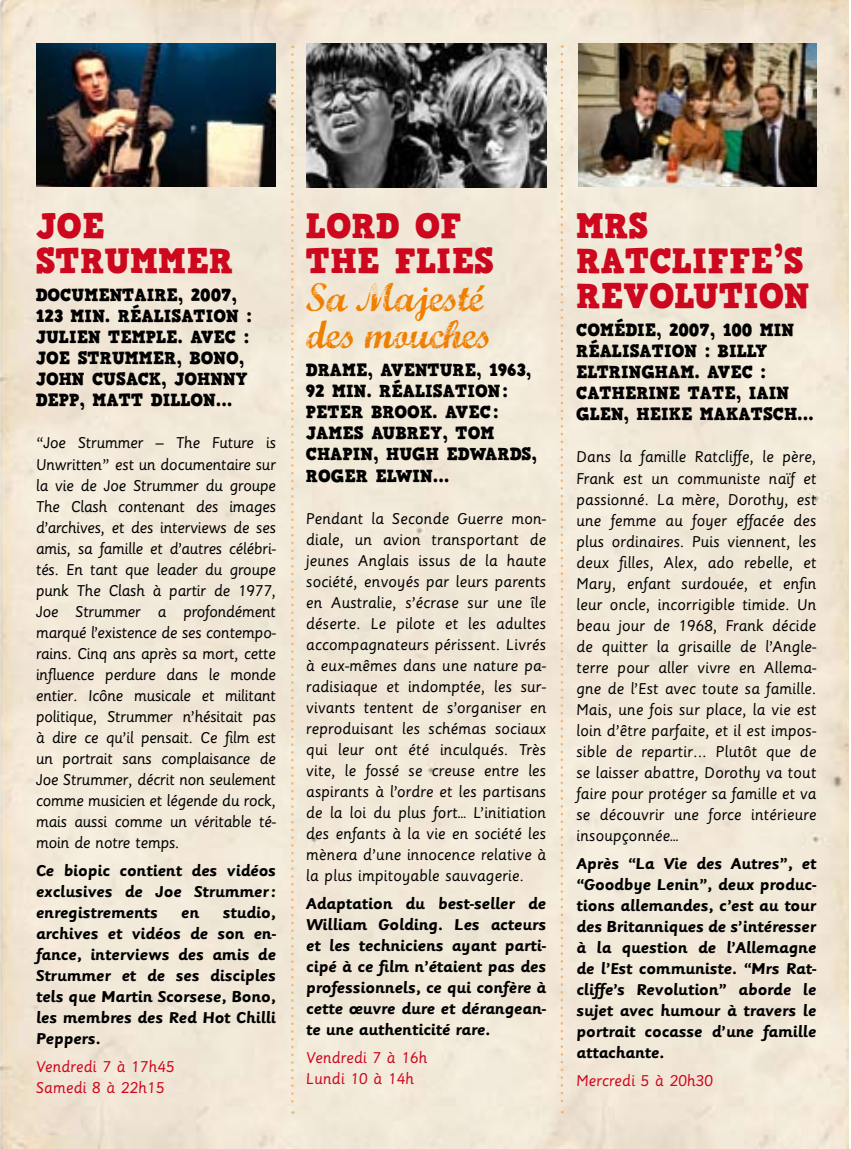
<style>
.page{position:relative;width:851px;height:1149px;background:#fff}
.page>*{position:absolute;margin:0;border:0;box-sizing:border-box;transform-origin:0 0}
.t1{font:40px/37.5px "Marcelle Script";letter-spacing:-.02em;color:#ee7f00}
.t2{font:700 35px/35px "HVD Comic Serif";color:#cc071e}
.t3{font:17.5px/21px "Sassoon Primary";color:#000;text-align:justify}
.t4{font:700 17.5px/21px "Sassoon Primary";letter-spacing:-.02em;color:#000;text-align:justify}
.t5{font:700 17.5px/21px "HVD Comic Serif";color:#000}
.t6{font:17.5px/21px "Sassoon Primary";color:#cc071e}
</style>
<div class="page">
<div style="left:0;top:0;width:848px;height:1148px;background:#f1e8d7"></div>
<img style="left:37px;top:43px;width:238px;height:143px">
<img style="left:306px;top:43px;width:240px;height:144px">
<img style="left:578px;top:43px;width:238px;height:143px">
<svg style="left:291px;top:54px;width:2px;height:1059px;background:#f2dbbc"></svg>
<svg style="left:560px;top:54px;width:3px;height:1059px;background:#f3ddc1"></svg>
<h2 class="t2" style="left:36px;top:207px;width:199px">JOE<br>STRUMMER</h2>
<p class="t5" style="left:36px;top:284px;width:217px">DOCUMENTAIRE, 2007,<br>123 MIN. RÉALISATION :<br>JULIEN TEMPLE. AVEC :<br>JOE STRUMMER, BONO,<br>JOHN CUSACK, JOHNNY<br>DEPP, MATT DILLON…</p>
<p class="t3" style="left:36px;top:432px;width:242px">“Joe Strummer – The Future is Unwritten” est un documentaire sur la vie de Joe Strummer du groupe The Clash contenant des images d’archives, et des interviews de ses amis, sa famille et d’autres célébri&shy;tés. En tant que leader du groupe punk The Clash à partir de 1977, Joe Strummer a profondément marqué l’existence de ses contempo&shy;rains. Cinq ans après sa mort, cette influence perdure dans le monde entier. Icône musicale et militant politique, Strummer n’hésitait pas à dire ce qu’il pensait. Ce film est un portrait sans complaisance de Joe Strummer, décrit non seulement comme musicien et légende du rock, mais aussi comme un véritable té&shy;moin de notre temps.</p>
<p class="t4" style="left:36px;top:859px;width:242px">Ce biopic contient des vidéos exclusives de Joe Strummer: enregistrements</p>
<p class="t4" style="left:36px;top:901px;width:242px;text-indent:187px">studio, archives et vidéos de son en&shy;fance, interviews des amis de Strummer et de ses disciples tels que Martin Scorsese, Bono, les membres des Red Hot Chilli Peppers.</p>
<p class="t6" style="left:36px;top:1055px;width:140px">Vendredi 7 à 17h45<br>Samedi 8 à 22h15</p>
<p class="t4" style="left:181px;top:901px;width:20px">en</p>
<h2 class="t2" style="left:306px;top:207px;width:190px">LORD OF<br>THE FLIES</h2>
<h1 class="t1" style="left:306px;top:276px;width:188px">Sa Majesté des mouches</h1>
<p class="t5" style="left:306px;top:359px;width:232px">DRAME, AVENTURE, 1963,<br>92 MIN. RÉALISATION:<br>PETER BROOK. AVEC:<br>JAMES AUBREY, TOM<br>CHAPIN, HUGH EDWARDS,<br>ROGER ELWIN…</p>
<p class="t3" style="left:306px;top:507px;width:242px">Pendant la Seconde Guerre mon&shy;diale, un avion transportant de jeunes Anglais issus de la haute société, envoyés par leurs parents en Australie, s’écrase sur une île déserte. Le pilote et les adultes accompagnateurs périssent. Livrés à eux-mêmes dans une nature pa&shy;radisiaque et indomptée, les sur&shy;vivants tentent de s’organiser en reproduisant les schémas sociaux qui leur ont été inculqués. Très vite, le fossé se creuse entre les aspirants à l’ordre et les partisans de la loi du plus fort… L’initiation des enfants à la vie en société les mènera d’une innocence relative à la plus impitoyable sauvagerie.</p>
<p class="t4" style="left:306px;top:892px;width:242px">Adaptation du best-seller de William Golding. Les acteurs et les techniciens ayant parti&shy;cipé à ce film n’étaient pas des professionnels, ce qui confère à cette œuvre dure et dérangean&shy;te une authenticité rare.</p>
<p class="t6" style="left:306px;top:1046px;width:123px">Vendredi 7 à 16h<br>Lundi 10 à 14h</p>
<h2 class="t2" style="left:576px;top:207px;width:235px">MRS<br>RATCLIFFE’S<br>REVOLUTION</h2>
<p class="t5" style="left:576px;top:319px;width:239px">COMÉDIE, 2007, 100 MIN<br>RÉALISATION : BILLY<br>ELTRINGHAM. AVEC :<br>CATHERINE TATE, IAIN<br>GLEN, HEIKE MAKATSCH…</p>
<p class="t3" style="left:576px;top:446px;width:242px">Dans la famille Ratcliffe, le père, Frank est un communiste naïf et passionné. La mère, Dorothy, est une femme au foyer effacée des plus ordinaires. Puis viennent, les deux filles, Alex, ado rebelle, et Mary, enfant surdouée, et enfin leur oncle, incorrigible timide. Un beau jour de 1968, Frank décide de quitter la grisaille de l’Angle&shy;terre pour aller vivre en Allema&shy;gne de l’Est avec toute sa famille.<br>Mais, une fois sur place, la vie est loin d’être parfaite, et il est impos&shy;sible de repartir... Plutôt que de se laisser abattre, Dorothy va tout faire pour protéger sa famille et va se découvrir une force intérieure insoupçonnée…</p>
<p class="t4" style="left:576px;top:852px;width:242px">Après “La Vie des Autres”, et “Goodbye Lenin”, deux produc&shy;tions allemandes, c’est au tour des Britanniques de s’intéresser à la question de l’Allemagne de l’Est communiste. “Mrs Rat&shy;cliffe’s Revolution” aborde le sujet avec humour à travers le portrait cocasse d’une famille attachante.</p>
<p class="t6" style="left:576px;top:1069px;width:138px">Mercredi 5 à 20h30</p>
</div>
